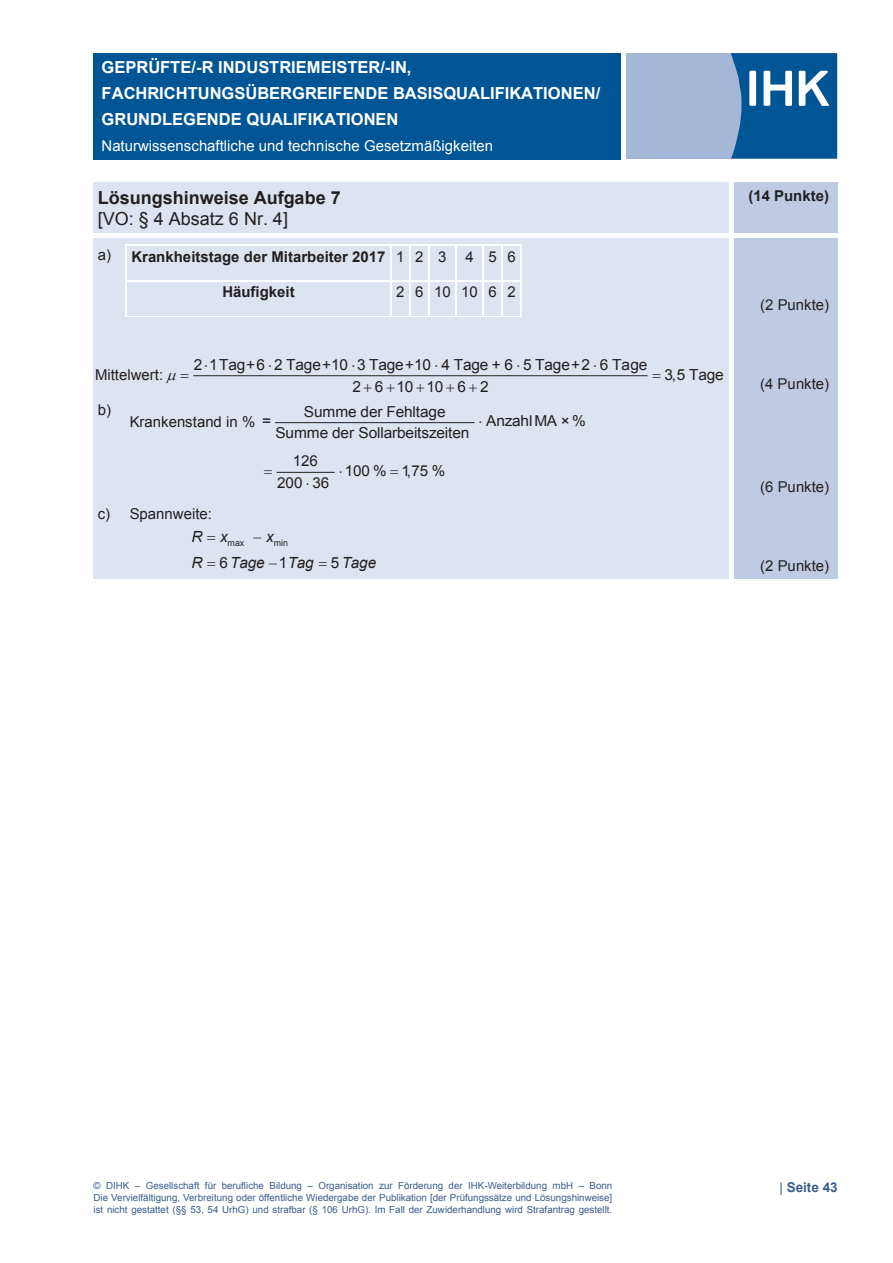
<style>
.page{position:relative;width:893px;height:1263px;background:#fff}
.page>*{position:absolute;margin:0;border:0;box-sizing:border-box;transform-origin:0 0}
.t1{font:700 18px "Arial";color:#231f20}
.t2{font:18px "Arial";color:#231f20}
.t3{font:700 16.5px/26px "Arial";letter-spacing:-.005em;color:#fff}
.t4{font:italic 15.45px "Arial";letter-spacing:-.005em;color:#231f20}
.t5{font:15.3px "Arial";letter-spacing:-.015em;color:#231f20}
.t6{font:15.3px "Arial";letter-spacing:.84em;color:#231f20}
.t7{font:15px/28.2px "Arial";letter-spacing:-.005em;color:#231f20}
.t8{font:700 15px "Arial";color:#231f20}
.t9{font:15px "Arial";color:#fff}
.t10{font:15px "Arial";letter-spacing:.71em;color:#231f20}
.t11{font:700 13.5px "Arial";color:#3b5c8b}
.t12{font:9.75px/11.7px "Arial";color:#3b5c8b}
.t13{font:8.85px "Arial";letter-spacing:-.005em;color:#231f20}
.s1{font-weight:400}
.s2{font-style:normal}
</style>
<div class="page">
<div style="left:93px;top:53px;width:529px;height:26px;background:#005595"></div>
<div style="left:621px;top:53px;width:5px;height:26px;background:#fff"></div>
<div style="left:93px;top:79px;width:529px;height:26px;background:#005595"></div>
<div style="left:621px;top:79px;width:5px;height:26px;background:#fff"></div>
<div style="left:93px;top:105px;width:529px;height:26px;background:#005595"></div>
<div style="left:621px;top:105px;width:5px;height:26px;background:#fff"></div>
<div style="left:93px;top:131px;width:529px;height:28px;background:#005595"></div>
<div style="left:621px;top:131px;width:5px;height:28px;background:#fff"></div>
<div style="left:627px;top:53px;width:210px;height:106px;background:#a4b7d7"></div>
<svg style="left:731px;top:53px;width:106px;height:106px;background:#2b71a6"></svg>
<div style="left:93px;top:183px;width:636px;height:25px;background:#dde3f0"></div>
<div style="left:93px;top:208px;width:636px;height:25px;background:#dde3f0"></div>
<div style="left:734px;top:183px;width:104px;height:50px;background:#bfcbe3"></div>
<div style="left:93px;top:238px;width:32px;height:7px;background:#dde3f0"></div>
<div style="left:125px;top:238px;width:604px;height:7px;background:#dde3f0"></div>
<div style="left:734px;top:238px;width:104px;height:7px;background:#bfcbe3"></div>
<div style="left:93px;top:245px;width:32px;height:73px;background:#dde3f0"></div>
<div style="left:125px;top:245px;width:604px;height:73px;background:#dde3f0"></div>
<hr style="left:127px;top:245px;width:263px;height:1px;background:#fff">
<svg style="left:390px;top:245px;width:132px;height:1px"></svg>
<hr style="left:125px;top:246px;width:2px;height:34px;background:#fff">
<hr style="left:390px;top:246px;width:2px;height:34px;background:#fff">
<hr style="left:409px;top:246px;width:1px;height:34px;background:#fff">
<hr style="left:428px;top:246px;width:1px;height:34px;background:#fff">
<hr style="left:455px;top:246px;width:2px;height:34px;background:#fff">
<hr style="left:482px;top:246px;width:2px;height:34px;background:#fff">
<hr style="left:501px;top:246px;width:2px;height:34px;background:#fff">
<hr style="left:520px;top:246px;width:2px;height:34px;background:#fff">
<hr style="left:127px;top:280px;width:263px;height:2px;background:#fff">
<svg style="left:390px;top:280px;width:39px;height:2px"></svg>
<hr style="left:429px;top:280px;width:26px;height:2px;background:#fff">
<hr style="left:457px;top:280px;width:25px;height:2px;background:#fff">
<svg style="left:482px;top:280px;width:40px;height:2px"></svg>
<hr style="left:125px;top:282px;width:2px;height:34px;background:#fff">
<hr style="left:127px;top:316px;width:263px;height:2px;background:#fff">
<hr style="left:390px;top:282px;width:2px;height:34px;background:#fff">
<hr style="left:409px;top:282px;width:1px;height:34px;background:#fff">
<hr style="left:428px;top:282px;width:1px;height:34px;background:#fff">
<svg style="left:390px;top:316px;width:39px;height:1px"></svg>
<hr style="left:429px;top:316px;width:26px;height:2px;background:#fff">
<hr style="left:455px;top:282px;width:2px;height:34px;background:#fff">
<hr style="left:457px;top:316px;width:25px;height:2px;background:#fff">
<hr style="left:482px;top:282px;width:2px;height:34px;background:#fff">
<hr style="left:501px;top:282px;width:2px;height:34px;background:#fff">
<hr style="left:520px;top:282px;width:2px;height:34px;background:#fff">
<svg style="left:482px;top:316px;width:40px;height:1px"></svg>
<div style="left:734px;top:245px;width:104px;height:73px;background:#bfcbe3"></div>
<hr style="left:93px;top:318px;width:2px;height:78px;background:#dde3f0">
<div style="left:95px;top:318px;width:634px;height:78px;background:#dde3f0"></div>
<hr style="left:193px;top:375px;width:455px;height:1px;background:#231f20">
<div style="left:734px;top:318px;width:104px;height:78px;background:#bfcbe3"></div>
<div style="left:93px;top:396px;width:32px;height:104px;background:#dde3f0"></div>
<div style="left:125px;top:396px;width:604px;height:54px;background:#dde3f0"></div>
<hr style="left:275px;top:422px;width:199px;height:1px;background:#231f20">
<div style="left:125px;top:450px;width:604px;height:50px;background:#dde3f0"></div>
<hr style="left:277px;top:472px;width:58px;height:1px;background:#231f20">
<div style="left:734px;top:396px;width:104px;height:104px;background:#bfcbe3"></div>
<div style="left:93px;top:500px;width:32px;height:79px;background:#dde3f0"></div>
<div style="left:125px;top:500px;width:604px;height:26px;background:#dde3f0"></div>
<div style="left:125px;top:526px;width:604px;height:53px;background:#dde3f0"></div>
<div style="left:734px;top:500px;width:104px;height:79px;background:#bfcbe3"></div>
<h2 class="t3" style="left:102px;top:55px;width:500px">GEPRÜFTE/-R INDUSTRIEMEISTER/-IN,<br>FACHRICHTUNGSÜBERGREIFENDE BASISQUALIFIKATIONEN/<br>GRUNDLEGENDE QUALIFIKATIONEN</h2>
<h3 class="t9" style="left:102px;top:135px;width:393px">Naturwissenschaftliche und technische Gesetzmäßigkeiten</h3>
<h1 class="t1" style="left:98px;top:186px;width:244px">Lösungshinweise Aufgabe 7</h1>
<h1 class="t2" style="left:98px;top:207px;width:192px">[VO: § 4 Absatz 6 Nr. 4]</h1>
<h3 class="t8" style="left:98px;top:246px;width:350px"><span class="s1">a)</span> Krankheitstage der Mitarbeiter 2017 <span class="s1">1 2 3</span></h3>
<h3 class="t7" style="left:465px;top:242px;width:52px">4 56</h3>
<h3 class="t8" style="left:222px;top:282px;width:74px">Häufigkeit</h3>
<h3 class="t10" style="left:396px;top:282px;width:121px">26101062</h3>
<h3 class="t8" style="left:748px;top:186px;width:82px">(14 Punkte)</h3>
<h3 class="t7" style="left:760px;top:291px;width:71px">(2 Punkte)</h3>
<h3 class="t7" style="left:95px;top:360px;width:70px">Mittelwert:</h3>
<h3 class="t5" style="left:194px;top:354px;width:455px">2 1Tag+6 2 Tage+10 3 Tage+10 4 Tage + 6 5 Tage+2 6 Tage</h3>
<h3 class="t5" style="left:664px;top:364px;width:61px">3,5 Tage</h3>
<h3 class="t6" style="left:352px;top:376px;width:138px">26101062</h3>
<h3 class="t7" style="left:760px;top:369px;width:71px">(4 Punkte)</h3>
<h3 class="t7" style="left:98px;top:396px;width:15px">b)</h3>
<h3 class="t7" style="left:130px;top:407px;width:127px">Krankenstand in %</h3>
<h3 class="t7" style="left:98px;top:499px;width:116px">c) Spannweite:</h3>
<h3 class="t7" style="left:304px;top:398px;width:143px">Summe der Fehltage</h3>
<h3 class="t7" style="left:262px;top:407px;width:11px">=</h3>
<h3 class="t7" style="left:486px;top:407px;width:101px">Anzahl MA × %</h3>
<h3 class="t7" style="left:293px;top:419px;width:178px;text-indent:-17px">Summe der Sollarbeitszeiten<br>126</h3>
<h3 class="t7" style="left:345px;top:457px;width:102px">100 % 1,75 %</h3>
<h3 class="t7" style="left:277px;top:469px;width:54px">200 36</h3>
<h3 class="t7" style="left:760px;top:473px;width:71px">(6 Punkte)</h3>
<h3 class="t4" style="left:191px;top:526px;width:38px">R x</h3>
<h3 class="t4" style="left:253px;top:526px;width:22px">− x</h3>
<h3 class="t4" style="left:191px;top:552px;width:13px">R</h3>
<h3 class="t7" style="left:760px;top:552px;width:71px">(2 Punkte)</h3>
<p class="t13" style="left:228px;top:537px;width:18px">max</p>
<p class="t13" style="left:274px;top:537px;width:16px">min</p>
<h3 class="t4" style="left:219px;top:552px;width:96px"><span class="s2">6</span> Tage − <span class="s2">1</span>Tag</h3>
<h3 class="t4" style="left:331px;top:552px;width:47px"><span class="s2">5</span> Tage</h3>
<p class="t12" style="left:94px;top:1180px;width:520px">© DIHK – Gesellschaft für berufliche Bildung – Organisation zur Förderung der IHK-Weiterbildung mbH – Bonn</p>
<h3 class="t11" style="left:779px;top:1178px;width:60px"><span class="s1">|</span> Seite 43</h3>
<p class="t12" style="left:94px;top:1192px;width:520px">Die Vervielfältigung, Verbreitung oder öffentliche Wiedergabe der Publikation [der Prüfungssätze und Lösungshinweise] ist nicht gestattet (§§ 53, 54 UrhG) und strafbar (§ 106 UrhG). Im Fall der Zuwiderhandlung wird Strafantrag gestellt.</p>
</div>
